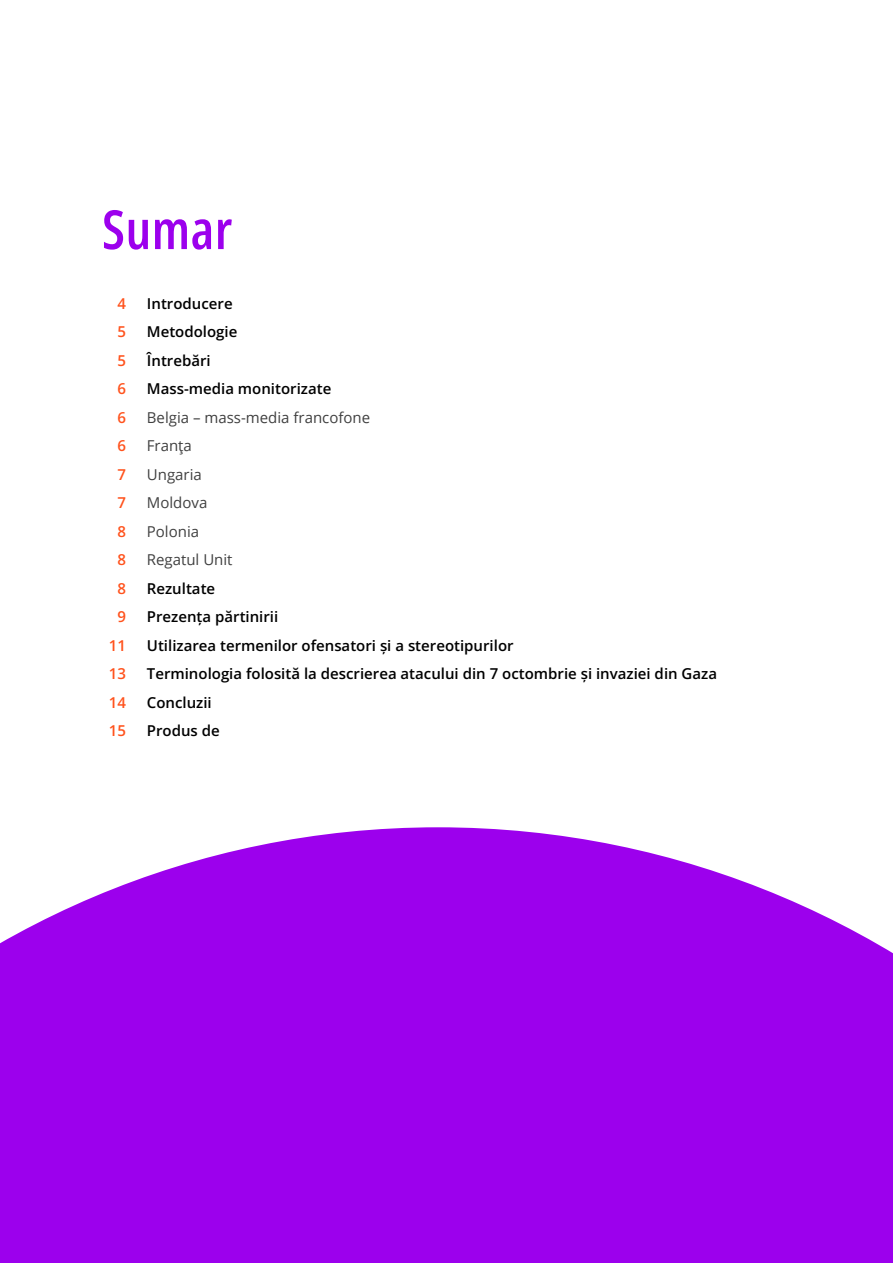
<style>
.page{position:relative;width:893px;height:1263px;background:#fff}
.page>*{position:absolute;margin:0;border:0;box-sizing:border-box;transform-origin:0 0}
.t1{font:600 54px "Open Sans Condensed";letter-spacing:.01em;color:#9c00ed}
.t2{font:600 15px/28.5px "Open Sans";color:#000}
.t3{font:15px/28.5px "Open Sans";color:#404040}
.t4{font:600 15px/28.5px "Open Sans";color:#ff521c;text-align:center}
</style>
<div class="page">
<svg style="left:0;top:827px;width:893px;height:436px;background:#a417ee"></svg>
<h1 class="t1" style="left:102px;top:191px;width:132px">Sumar</h1>
<p class="t4" style="left:109px;top:289px;width:19px">4<br>5<br>5<br>6<br>6<br>6<br>7<br>7<br>8<br>8<br>8<br>9<br>11<br>13<br>14<br>15</p>
<p class="t2" style="left:147px;top:289px;width:186px">Introducere<br>Metodologie<br>Întrebări<br>Mass-media monitorizate</p>
<p class="t3" style="left:147px;top:403px;width:225px">Belgia – mass-media francofone<br>Franța<br>Ungaria<br>Moldova<br>Polonia<br>Regatul Unit</p>
<p class="t2" style="left:147px;top:574px;width:572px">Rezultate<br>Prezența părtinirii<br>Utilizarea termenilor ofensatori și a stereotipurilor<br>Terminologia folosită la descrierea atacului din 7 octombrie și invaziei din Gaza<br>Concluzii<br>Produs de</p>
</div>
